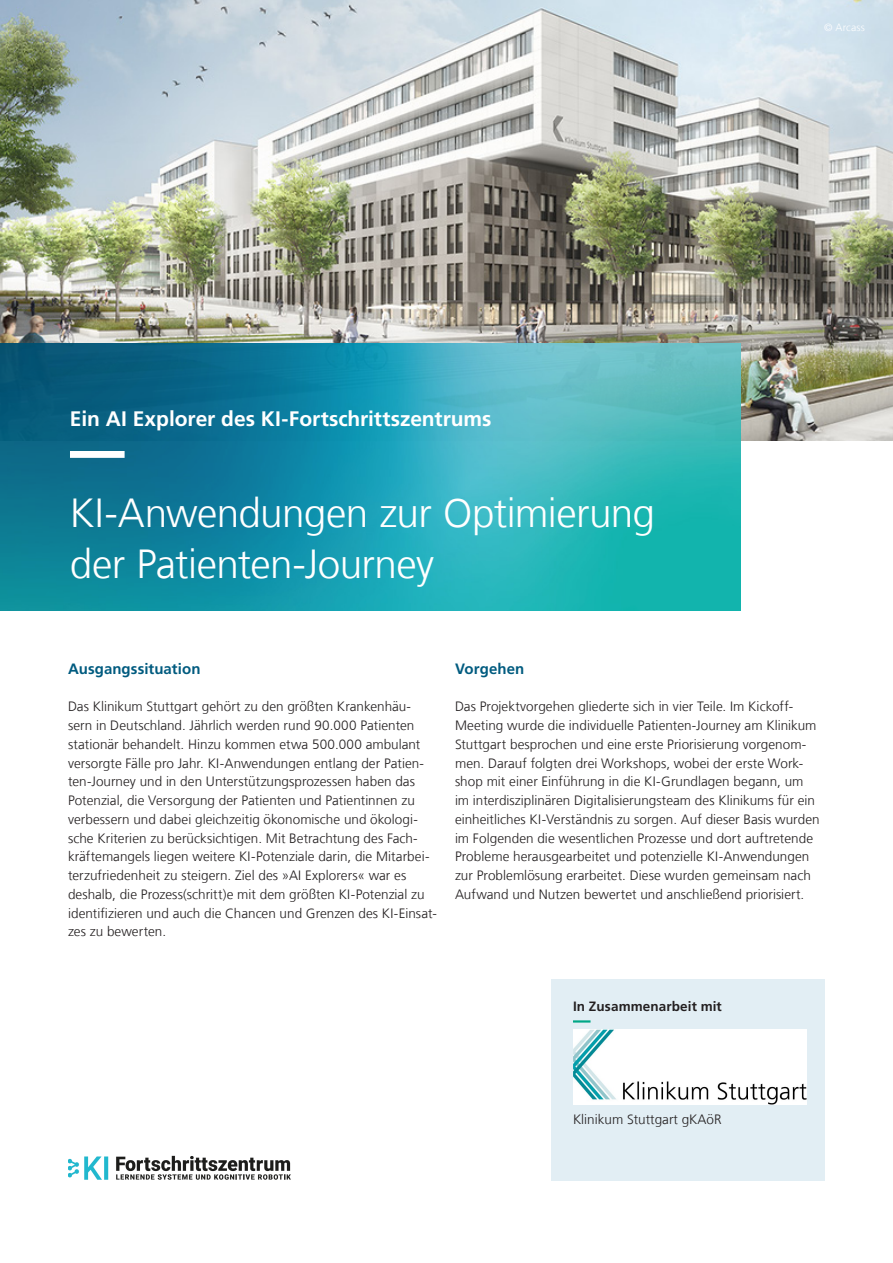
<style>
.page{position:relative;width:893px;height:1263px;background:#fff}
.page>*{position:absolute;margin:0;border:0;box-sizing:border-box;transform-origin:0 0}
.Ueberschrift_28_33_6_weiss{font:300 40.5px/50.4px "Frutiger LT Com";letter-spacing:-.015em;color:#fff}
.Sub_Ueberschrift_14_18_2_weiss_bold_Lini{font:700 21px "Frutiger LT Com";letter-spacing:-.005em;color:#fff}
.Zwischenueberschrift_10_12_5_steel_blue_{font:700 15px "Frutiger LT Com";letter-spacing:.005em;color:#005b7f}
.Fliesstext_9_12_5_schwarz{font:300 13.5px/18.8px "Frutiger LT Com";letter-spacing:.005em;color:#231f20}
.Infokasten_klein_Ueberschrift_9_12_5_sch{font:700 13.5px "Frutiger LT Com";letter-spacing:.005em;color:#231f20}
.Ueberschrift_Kat2_20_24_grey{font:300 10.5px "Frutiger LT Com";letter-spacing:.02em;color:#fcfdfe}
</style>
<div class="page">
<img style="left:0;top:0;width:893px;height:440px">
<img style="left:68px;top:1156px;width:223px;height:24px">
<div style="left:552px;top:979px;width:273px;height:201px;background:#e2eef4"></div>
<svg style="left:573px;top:1020px;width:18px;height:2px"></svg>
<img style="left:0;top:343px;width:741px;height:268px">
<svg style="left:70px;top:451px;width:618px;height:7px"></svg>
<img style="left:573px;top:1029px;width:233px;height:76px">
<p class="Sub_Ueberschrift_14_18_2_weiss_bold_Lini" style="left:70px;top:406px;width:423px">Ein AI Explorer des KI-Fortschrittszentrums</p>
<p class="Ueberschrift_28_33_6_weiss" style="left:70px;top:488px;width:587px">KI-Anwendungen zur Optimierung der Patienten-Journey</p>
<p class="Ueberschrift_Kat2_20_24_grey" style="left:824px;top:21px;width:42px">© Arcass</p>
<p class="Zwischenueberschrift_10_12_5_steel_blue_" style="left:68px;top:660px;width:134px">Ausgangssituation</p>
<p class="Fliesstext_9_12_5_schwarz" style="left:68px;top:697px;width:370px">Das Klinikum Stuttgart gehört zu den größten Krankenhäu&shy;sern in Deutschland. Jährlich werden rund 90.000 Patienten stationär behandelt. Hinzu kommen etwa 500.000 ambulant versorgte Fälle pro Jahr. KI-Anwendungen entlang der Patien&shy;ten-Journey und in den Unterstützungsprozessen haben das Potenzial, die Versorgung der Patienten und Patientinnen zu verbessern und dabei gleichzeitig ökonomische und ökologi&shy;sche Kriterien zu berücksichtigen. Mit Betrachtung des Fach&shy;kräftemangels liegen weitere KI-Potenziale darin, die Mitarbei&shy;terzufriedenheit zu steigern. Ziel des »AI Explorers« war es deshalb, die Prozess(schritt)e mit dem größten KI-Potenzial zu identifizieren und auch die Chancen und Grenzen des KI-Einsat&shy;zes zu bewerten.</p>
<p class="Zwischenueberschrift_10_12_5_steel_blue_" style="left:455px;top:660px;width:71px">Vorgehen</p>
<p class="Fliesstext_9_12_5_schwarz" style="left:455px;top:697px;width:366px">Das Projektvorgehen gliederte sich in vier Teile. Im Kickoff-Meeting wurde die individuelle Patienten-Journey am Klinikum Stuttgart besprochen und eine erste Priorisierung vorgenom&shy;men. Darauf folgten drei Workshops, wobei der erste Work&shy;shop mit einer Einführung in die KI-Grundlagen begann, um im interdisziplinären Digitalisierungsteam des Klinikums für ein einheitliches KI-Verständnis zu sorgen. Auf dieser Basis wurden im Folgenden die wesentlichen Prozesse und dort auftretende Probleme herausgearbeitet und potenzielle KI-Anwendungen zur Problemlösung erarbeitet. Diese wurden gemeinsam nach Aufwand und Nutzen bewertet und anschließend priorisiert.</p>
<p class="Infokasten_klein_Ueberschrift_9_12_5_sch" style="left:573px;top:999px;width:150px">In Zusammenarbeit mit</p>
<p class="Fliesstext_9_12_5_schwarz" style="left:573px;top:1110px;width:150px">Klinikum Stuttgart gKAöR</p>
</div>
